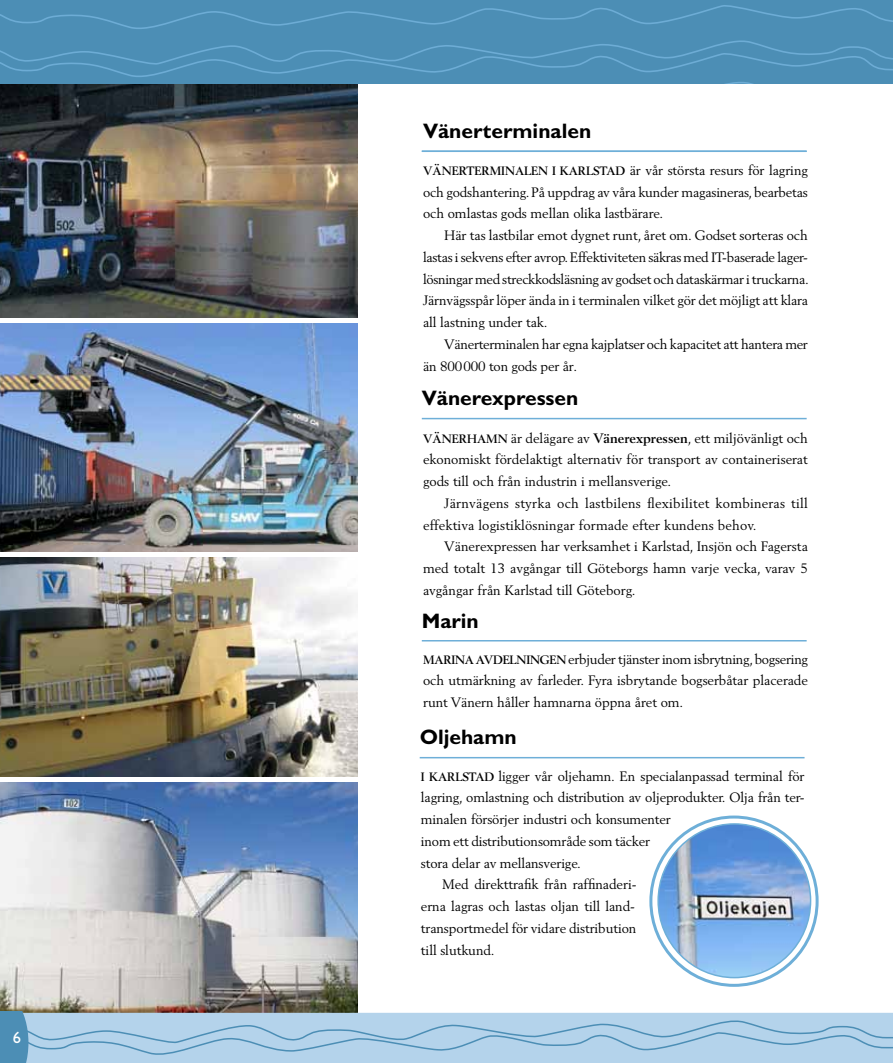
<style>
.page{position:relative;width:893px;height:1063px;background:#fff}
.page>*{position:absolute;margin:0;border:0;box-sizing:border-box;transform-origin:0 0}
.t1{font:700 21px "Gill Sans";color:#000}
.t2{font:16.5px "Gill Sans";color:#fff}
.t3{font:13.5px/21.8px "Berling";letter-spacing:-.005em;color:#000;text-align:justify}
.t4{font:13.5px/21.8px "Berling";letter-spacing:.015em;color:#000}
.s1{font-family:"Berling Bld";font-size:12.75px}
.s2{font-weight:700}
</style>
<div class="page">
<img style="left:0;top:323px;width:357px;height:228px">
<hr style="left:422px;top:151px;width:385px;height:1px;background:#6eafd8">
<hr style="left:422px;top:418px;width:385px;height:1px;background:#6eafd8">
<hr style="left:420px;top:757px;width:384px;height:1px;background:#6eafd8">
<img style="left:0;top:783px;width:357px;height:229px">
<img style="left:0;top:84px;width:357px;height:233px">
<svg style="left:651px;top:817px;width:166px;height:168px"></svg>
<img style="left:658px;top:824px;width:153px;height:154px">
<div style="left:0;top:0;width:893px;height:84px;background:#4c8eb5"></div>
<svg style="left:0;top:5px;width:893px;height:78px"></svg>
<svg style="left:0;top:1012px;width:893px;height:51px;background:#aacce5"></svg>
<img style="left:0;top:557px;width:357px;height:220px">
<hr style="left:422px;top:640px;width:385px;height:2px;background:#6eafd8">
<p class="t2" style="left:13px;top:1028px;width:10px">6</p>
<h1 class="t1" style="left:423px;top:118px;width:170px">Vänerterminalen</h1>
<p class="t3" style="left:423px;top:159px;width:386px"><span class="s1">VÄNERTERMINALEN I KARLSTAD</span> är vår största resurs för lagring och godshantering. På uppdrag av våra kunder magasineras, bearbetas och omlastas gods mellan olika lastbärare.</p>
<p class="t3" style="left:423px;top:224px;width:387px;text-indent:21px">Här tas lastbilar emot dygnet runt, året om. Godset sorteras och lastas i sekvens efter avrop. Effektiviteten säkras med IT-baserade lager&shy;lösningar med streckkodsläsning av godset och dataskärmar i truckarna.<br>Järnvägsspår löper ända in i terminalen vilket gör det möjligt att klara all lastning under tak.</p>
<p class="t3" style="left:423px;top:333px;width:386px;text-indent:21px">Vänerterminalen har egna kajplatser och kapacitet att hantera mer än 800000 ton gods per år.</p>
<h1 class="t1" style="left:422px;top:386px;width:158px">Vänerexpressen</h1>
<p class="t3" style="left:423px;top:427px;width:386px"><span class="s1">VÄNERHAMN</span> är delägare av <span class="s2">Vänerexpressen</span>, ett miljövänligt och ekonomiskt fördelaktigt alternativ för transport av containeriserat gods till och från industrin i mellansverige.</p>
<p class="t4" style="left:423px;top:492px;width:386px;text-indent:21px">Järnvägens styrka och lastbilens flexibilitet kombineras till effektiva logistiklösningar formade efter kundens behov.</p>
<p class="t3" style="left:423px;top:535px;width:386px;text-indent:21px">Vänerexpressen har verksamhet i Karlstad, Insjön och Fagersta med totalt 13 avgångar till Göteborgs hamn varje vecka, varav 5 avgångar från Karlstad till Göteborg.</p>
<h1 class="t1" style="left:422px;top:609px;width:59px">Marin</h1>
<p class="t3" style="left:423px;top:648px;width:387px"><span class="s1">MARINA AVDELNINGEN</span> erbjuder tjänster inom isbrytning, bogsering och utmärkning av farleder. Fyra isbrytande bogserbåtar placerade runt Vänern håller hamnarna öppna året om.</p>
<h1 class="t1" style="left:420px;top:725px;width:99px">Oljehamn</h1>
<p class="t3" style="left:421px;top:765px;width:385px"><span class="s1">I KARLSTAD</span> ligger vår oljehamn. En specialanpassad terminal för</p>
<p class="t3" style="left:421px;top:787px;width:385px">lagring, omlastning och distribution av oljeprodukter. Olja från ter-</p>
<p class="t3" style="left:421px;top:808px;width:251px">minalen försörjer industri och konsumenter</p>
<p class="t3" style="left:421px;top:830px;width:231px">inom ett distributionsområde som täcker</p>
<p class="t3" style="left:421px;top:852px;width:161px">stora delar av mellansverige.</p>
<p class="t3" style="left:442px;top:874px;width:196px">Med direkttrafik från raffinaderi-</p>
<p class="t3" style="left:421px;top:895px;width:215px">erna lagras och lastas oljan till land-</p>
<p class="t3" style="left:421px;top:917px;width:217px">transportmedel för vidare distribution</p>
<p class="t3" style="left:421px;top:939px;width:75px">till slutkund.</p>
</div>
